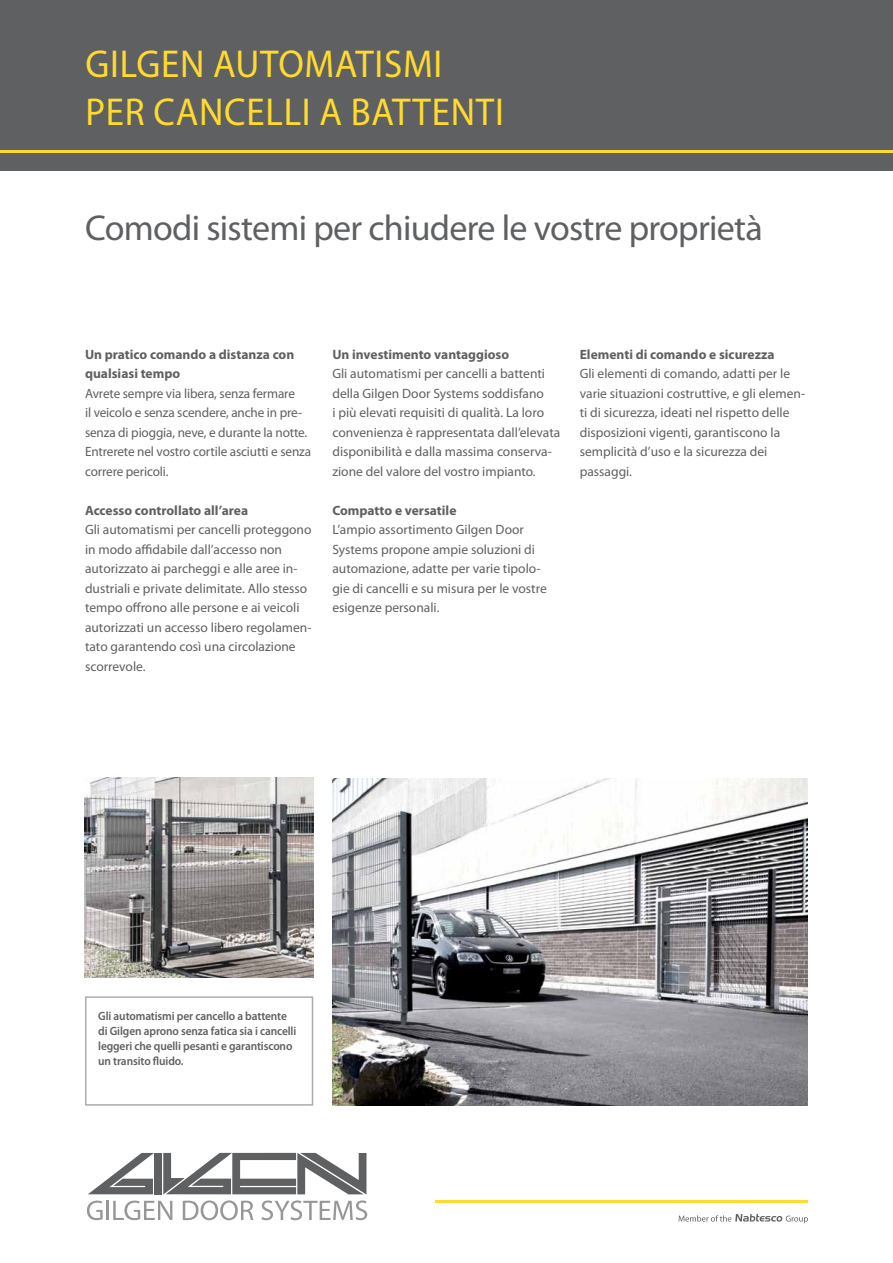
<style>
.page{position:relative;width:893px;height:1263px;background:#fff}
.page>*{position:absolute;margin:0;border:0;box-sizing:border-box;transform-origin:0 0}
.t1{font:39px/48px "Myriad Pro";letter-spacing:.02em;color:#ffda2f;scale:.95 1}
.t2{font:36px "Myriad Pro";letter-spacing:-.02em;color:#5f6062}
.t3{font:13.5px/19.5px "Myriad Pro";color:#5f6062}
.t4{font:700 13.5px/19.5px "Myriad Pro";color:#5f6062}
.t5{font:600 12px/15px "Myriad Pro";letter-spacing:-.01em;color:#5f6062;scale:.95 1}
</style>
<div class="page">
<svg style="left:88px;top:1153px;width:66px;height:41px"></svg>
<div style="left:154px;top:1153px;width:8px;height:41px;background:#5f6062"></div>
<svg style="left:163px;top:1153px;width:203px;height:41px"></svg>
<svg style="left:87px;top:1200px;width:16px;height:20px"></svg>
<hr style="left:106px;top:1201px;width:3px;height:19px;background:#979799">
<svg style="left:113px;top:1200px;width:59px;height:20px"></svg>
<svg style="left:183px;top:1200px;width:70px;height:20px"></svg>
<svg style="left:261px;top:1200px;width:106px;height:20px"></svg>
<svg style="left:679px;top:1214px;width:129px;height:9px"></svg>
<hr style="left:436px;top:1200px;width:372px;height:3px;background:#ffda2f">
<div style="left:0;top:0;width:893px;height:170px;background:#5f6062"></div>
<hr style="left:0;top:150px;width:893px;height:3px;background:#ffda2f">
<img style="left:332px;top:778px;width:476px;height:328px">
<img style="left:85px;top:777px;width:228px;height:201px">
<div style="left:85px;top:996px;width:228px;height:110px;border:2px solid #abadad"></div>
<h1 class="t1" style="left:85px;top:40px;width:442px">Gilgen Automatismi per cancelli a battenti</h1>
<h2 class="t2" style="left:85px;top:205px;width:679px">Comodi sistemi per chiudere le vostre proprietà</h2>
<p class="t4" style="left:85px;top:344px;width:211px">Un pratico comando a distanza con qualsiasi tempo</p>
<p class="t3" style="left:85px;top:383px;width:228px">Avrete sempre via libera, senza fermare<br>il veicolo e senza scendere, anche in pre&shy;senza di pioggia, neve, e durante la notte.<br>Entrerete nel vostro cortile asciutti e senza correre pericoli.</p>
<p class="t4" style="left:85px;top:500px;width:165px">Accesso controllato all’area</p>
<p class="t3" style="left:85px;top:520px;width:228px">Gli automatismi per cancelli proteggono in modo affidabile dall’accesso non autorizzato ai parcheggi e alle aree in&shy;dustriali e private delimitate. Allo stesso tempo offrono alle persone e ai veicoli autorizzati un accesso libero regolamen&shy;tato garantendo così una circolazione scorrevole.</p>
<p class="t4" style="left:332px;top:344px;width:178px">Un investimento vantaggioso</p>
<p class="t3" style="left:332px;top:364px;width:229px">Gli automatismi per cancelli a battenti della Gilgen Door Systems soddisfano<br>i più elevati requisiti di qualità. La loro convenienza è rappresentata dall’elevata disponibilità e dalla massima conserva&shy;zione del valore del vostro impianto.</p>
<p class="t4" style="left:332px;top:500px;width:126px">Compatto e versatile</p>
<p class="t3" style="left:332px;top:520px;width:216px">L’ampio assortimento Gilgen Door Systems propone ampie soluzioni di automazione, adatte per varie tipolo&shy;gie di cancelli e su misura per le vostre esigenze personali.</p>
<p class="t4" style="left:580px;top:344px;width:196px">Elementi di comando e sicurezza</p>
<p class="t3" style="left:580px;top:364px;width:227px">Gli elementi di comando, adatti per le varie situazioni costruttive, e gli elemen&shy;ti di sicurezza, ideati nel rispetto delle disposizioni vigenti, garantiscono la semplicità d’uso e la sicurezza dei passaggi.</p>
<p class="t5" style="left:98px;top:1008px;width:210px">Gli automatismi per cancello a battente di Gilgen aprono senza fatica sia i cancelli leggeri che quelli pesanti e garantiscono un transito fluido.</p>
</div>
